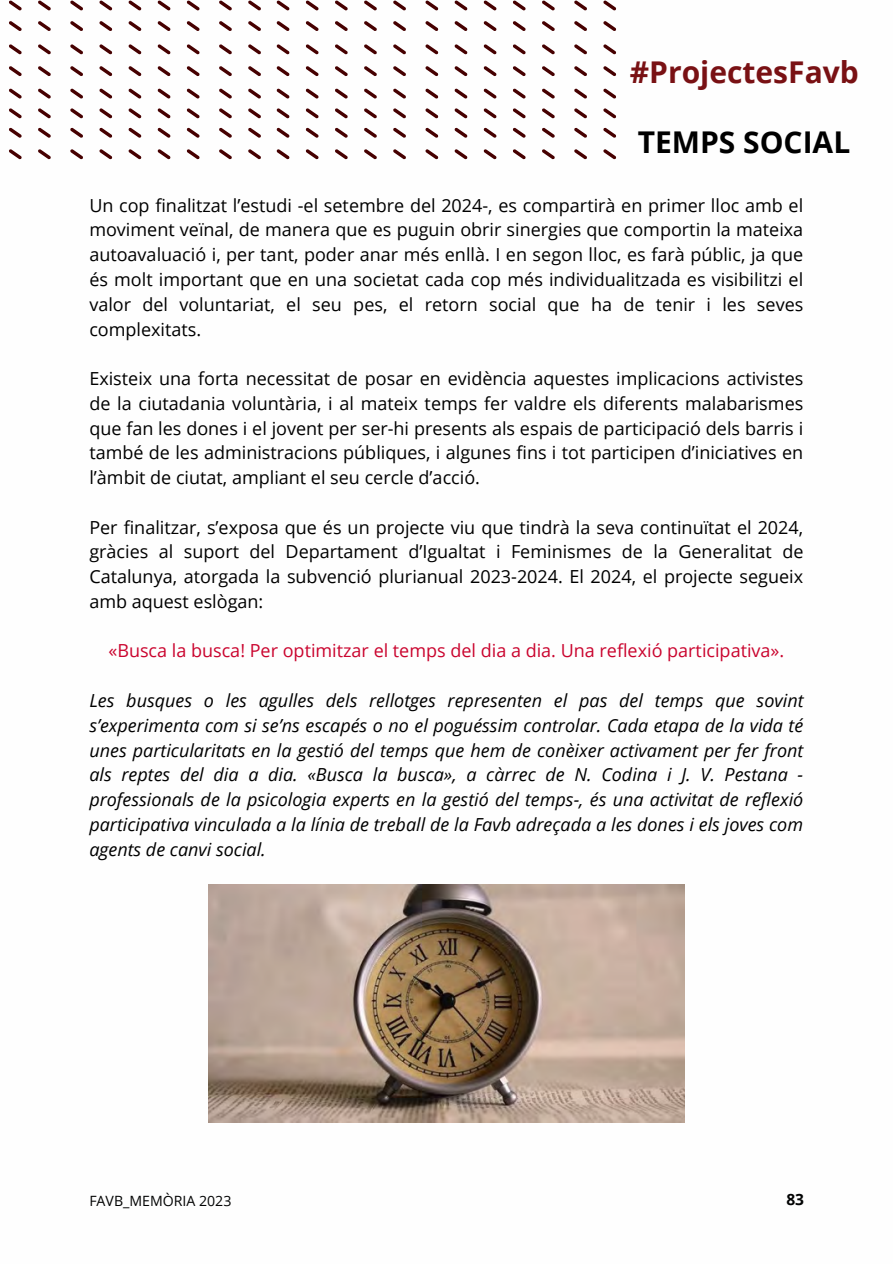
<style>
.page{position:relative;width:893px;height:1264px;background:#fff}
.page>*{position:absolute;margin:0;border:0;box-sizing:border-box;transform-origin:0 0}
.t1{font:700 30px "Open Sans";color:#791114}
.t2{font:700 30px "Open Sans";color:#000}
.t3{font:18px/24.8px "Open Sans";color:#000;text-align:justify}
.t4{font:italic 18px/24.8px "Open Sans";color:#000;text-align:justify}
.t5{font:18px "Open Sans";color:#ca042e}
.t6{font:700 15.6px "Open Sans";color:#020303}
.t7{font:14.1px "Open Sans";color:#020303}
</style>
<div class="page">
<svg style="left:276px;top:0;width:340px;height:159px"></svg>
<svg style="left:9px;top:0;width:252px;height:159px"></svg>
<img style="left:208px;top:884px;width:476px;height:238px">
<h3 class="t1" style="left:630px;top:51px;width:230px">#ProjectesFavb</h3>
<p class="t2" style="left:637px;top:121px;width:214px">TEMPS SOCIAL</p>
<p class="t3" style="left:89px;top:192px;width:715px">Un cop finalitzat l’estudi -el setembre del 2024-, es compartirà en primer lloc amb el moviment veïnal, de manera que es puguin obrir sinergies que comportin la mateixa autoavaluació i, per tant, poder anar més enllà. I en segon lloc, es farà públic, ja que és molt important que en una societat cada cop més individualitzada es visibilitzi el valor del voluntariat, el seu pes, el retorn social que ha de tenir i les seves complexitats.</p>
<p class="t3" style="left:89px;top:366px;width:715px">Existeix una forta necessitat de posar en evidència aquestes implicacions activistes de la ciutadania voluntària, i al mateix temps fer valdre els diferents malabarismes que fan les dones i el jovent per ser-hi presents als espais de participació dels barris i també de les administracions públiques, i algunes fins i tot participen d’iniciatives en l’àmbit de ciutat, ampliant el seu cercle d’acció.</p>
<h2 class="t3" style="left:89px;top:514px;width:715px">Per finalitzar, s’exposa que és un projecte viu que tindrà la seva continuïtat el 2024, gràcies al suport del Departament d’Igualtat i Feminismes de la Generalitat de Catalunya, atorgada la subvenció plurianual 2023-2024. El 2024, el projecte segueix amb aquest eslògan:</h2>
<h1 class="t5" style="left:108px;top:638px;width:677px">«Busca la busca! Per optimitzar el temps del dia a dia. Una reflexió participativa».</h1>
<h3 class="t4" style="left:89px;top:687px;width:715px">Les busques o les agulles dels rellotges representen el pas del temps que sovint s’experimenta com si se’ns escapés o no el poguéssim controlar. Cada etapa de la vida té unes particularitats en la gestió del temps que hem de conèixer activament per fer front als reptes del dia a dia. «Busca la busca», a càrrec de N. Codina i J. V. Pestana - professionals de la psicologia experts en la gestió del temps-, és una activitat de reflexió participativa vinculada a la línia de treball de la Favb adreçada a les dones i els joves com agents de canvi social.</h3>
<h3 class="t7" style="left:89px;top:1190px;width:144px">FAVB_MEMÒRIA 2023</h3>
<h3 class="t6" style="left:786px;top:1188px;width:19px">83</h3>
</div>
